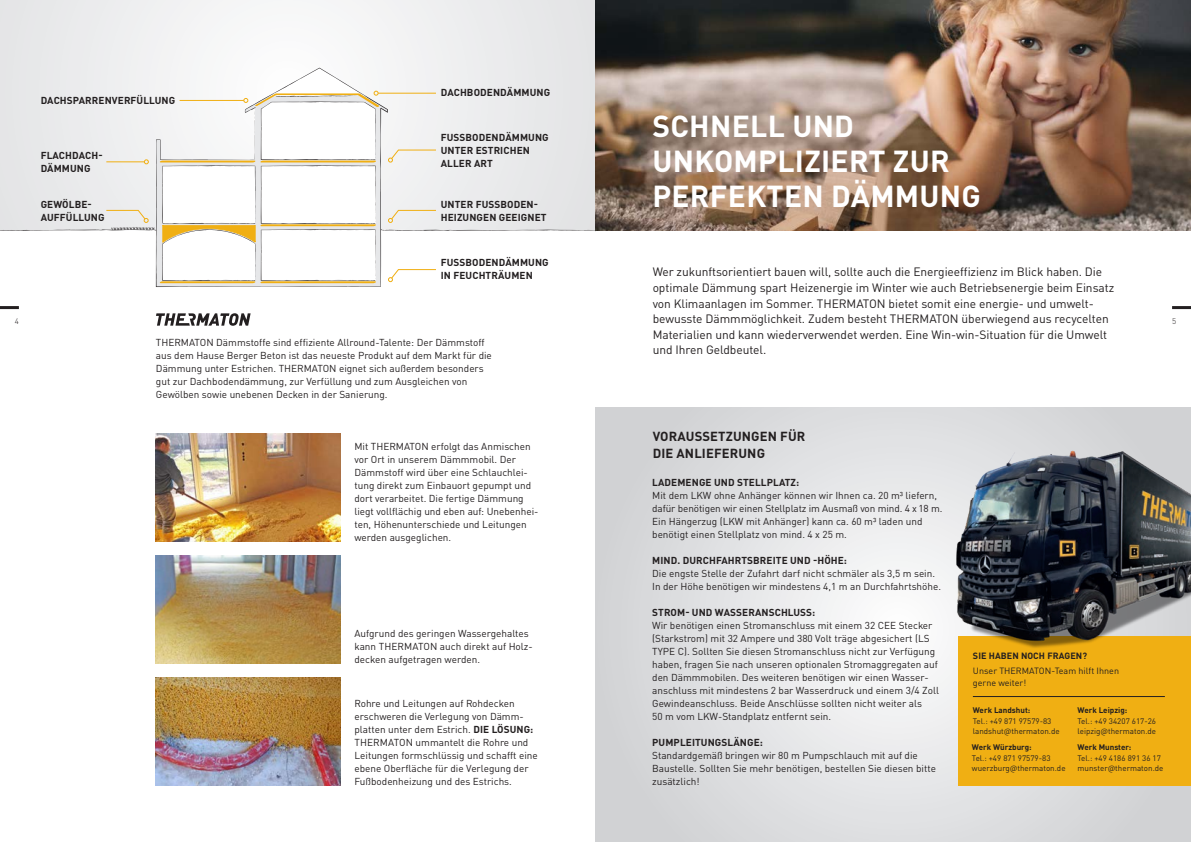
<style>
.page{position:relative;width:1191px;height:842px;background:#fff}
.page>*{position:absolute;margin:0;border:0;box-sizing:border-box;transform-origin:0 0}
.t1{font:700 30px/35px "DIN Pro";letter-spacing:.01em;color:#fff}
.t2{font:700 13px/16.9px "DIN Pro";letter-spacing:.01em;color:#231f20}
.t3{font:12px/15.6px "DIN Pro";letter-spacing:-.005em;color:#231f20}
.t4{font:10px/13px "DIN Pro";color:#231f20}
.t5{font:700 10px/13px "DIN Pro";letter-spacing:.01em;color:#231f20}
.t6{font:9px/11.7px "DIN Pro";color:#231f20}
.t7{font:700 9px "DIN Pro";letter-spacing:.01em;color:#231f20}
.t8{font:8px/10.4px "DIN Pro";color:#231f20}
.t9{font:700 8px "DIN Pro";color:#231f20}
.t10{font:300 8px "DIN Pro";color:#231f20}
.s1{font-weight:700}
</style>
<div class="page">
<div style="left:0;top:0;width:595px;height:231px;background:#eff0f1"></div>
<img style="left:595px;top:0;width:596px;height:230px">
<svg style="left:156px;top:313px;width:95px;height:13px"></svg>
<svg style="left:0;top:68px;width:595px;height:215px"></svg>
<img style="left:156px;top:556px;width:184px;height:107px">
<img style="left:156px;top:677px;width:184px;height:108px">
<img style="left:156px;top:434px;width:184px;height:107px">
<svg style="left:595px;top:407px;width:596px;height:435px;background:#e0e1e2"></svg>
<div style="left:958px;top:636px;width:233px;height:150px;background:#f0af13"></div>
<hr style="left:973px;top:696px;width:191px;height:1px;background:#231f20">
<img style="left:925px;top:422px;width:266px;height:238px">
<hr style="left:1172px;top:306px;width:19px;height:3px;background:#231f20">
<hr style="left:0;top:306px;width:19px;height:3px;background:#231f20">
<p class="t5" style="left:41px;top:92px;width:136px">DACHSPARRENVERFÜLLUNG</p>
<p class="t5" style="left:41px;top:147px;width:62px">FLACHDACH-<br>DÄMMUNG</p>
<p class="t5" style="left:41px;top:196px;width:65px">GEWÖLBE-<br>AUFFÜLLUNG</p>
<p class="t5" style="left:441px;top:85px;width:111px">DACHBODENDÄMMUNG</p>
<p class="t5" style="left:441px;top:130px;width:109px">FUSSBODENDÄMMUNG<br>UNTER ESTRICHEN<br>ALLER ART</p>
<p class="t5" style="left:441px;top:196px;width:107px">UNTER FUSSBODEN-<br>HEIZUNGEN GEEIGNET</p>
<h1 class="t1" style="left:652px;top:105px;width:330px">SCHNELL UND<br>UNKOMPLIZIERT ZUR<br>PERFEKTEN DÄMMUNG</h1>
<p class="t5" style="left:441px;top:255px;width:109px">FUSSBODENDÄMMUNG<br>IN FEUCHTRÄUMEN</p>
<p class="t3" style="left:652px;top:263px;width:463px">Wer zukunftsorientiert bauen will, sollte auch die Energieeffizienz im Blick haben. Die optimale Dämmung spart Heizenergie im Winter wie auch Betriebsenergie beim Einsatz von Klimaanlagen im Sommer. THERMATON bietet somit eine energie- und umwelt&shy;bewusste Dämmmöglichkeit. Zudem besteht THERMATON überwiegend aus recycelten Materialien und kann wiederverwendet werden. Eine Win-win-Situation für die Umwelt und Ihren Geldbeutel.</p>
<p class="t10" style="left:15px;top:315px;width:6px">4</p>
<p class="t10" style="left:1172px;top:315px;width:6px">5</p>
<p class="t4" style="left:156px;top:335px;width:337px">THERMATON Dämmstoffe sind effiziente Allround-Talente: Der Dämmstoff aus dem Hause Berger Beton ist das neueste Produkt auf dem Markt für die Dämmung unter Estrichen. THERMATON eignet sich außerdem besonders gut zur Dachbodendämmung, zur Verfüllung und zum Ausgleichen von Gewölben sowie unebenen Decken in der Sanierung.</p>
<p class="t4" style="left:354px;top:439px;width:185px">Mit THERMATON erfolgt das Anmischen vor Ort in unserem Dämmmobil. Der Dämmstoff wird über eine Schlauchlei&shy;tung direkt zum Einbauort gepumpt und dort verarbeitet. Die fertige Dämmung liegt vollflächig und eben auf: Unebenhei&shy;ten, Höhenunterschiede und Leitungen werden ausgeglichen.</p>
<p class="t4" style="left:354px;top:626px;width:180px">Aufgrund des geringen Wassergehaltes kann THERMATON auch direkt auf Holz&shy;decken aufgetragen werden.</p>
<p class="t4" style="left:354px;top:696px;width:185px">Rohre und Leitungen auf Rohdecken erschweren die Verlegung von Dämm&shy;platten unter dem Estrich. <span class="s1">DIE LÖSUNG:<br></span>THERMATON ummantelt die Rohre und Leitungen formschlüssig und schafft eine ebene Oberfläche für die Verlegung der Fußbodenheizung und des Estrichs.</p>
<h2 class="t2" style="left:653px;top:426px;width:154px">VORAUSSETZUNGEN FÜR<br>DIE ANLIEFERUNG</h2>
<p class="t5" style="left:652px;top:475px;width:148px">LADEMENGE UND STELLPLATZ:</p>
<p class="t4" style="left:652px;top:488px;width:292px">Mit dem LKW ohne Anhänger können wir Ihnen ca. 20 m³ liefern, dafür benötigen wir einen Stellplatz im Ausmaß von mind. 4 x 18 m.<br>Ein Hängerzug (LKW mit Anhänger) kann ca. 60 m³ laden und benötigt einen Stellplatz von mind. 4 x 25 m.</p>
<p class="t5" style="left:652px;top:553px;width:196px">MIND. DURCHFAHRTSBREITE UND -HÖHE:</p>
<p class="t4" style="left:652px;top:566px;width:290px">Die engste Stelle der Zufahrt darf nicht schmäler als 3,5 m sein.<br>In der Höhe benötigen wir mindestens 4,1 m an Durchfahrtshöhe.</p>
<p class="t5" style="left:652px;top:605px;width:164px">STROM- UND WASSERANSCHLUSS:</p>
<p class="t4" style="left:652px;top:618px;width:288px">Wir benötigen einen Stromanschluss mit einem 32 CEE Stecker (Starkstrom) mit 32 Ampere und 380 Volt träge abgesichert (LS TYPE C). Sollten Sie diesen Stromanschluss nicht zur Verfügung haben, fragen Sie nach unseren optionalen Stromaggregaten auf den Dämmmobilen. Des weiteren benötigen wir einen Wasser&shy;anschluss mit mindestens 2 bar Wasserdruck und einem 3/4 Zoll Gewindeanschluss. Beide Anschlüsse sollten nicht weiter als<br>50 m vom LKW-Standplatz entfernt sein.</p>
<p class="t5" style="left:652px;top:735px;width:112px">PUMPLEITUNGSLÄNGE:</p>
<p class="t4" style="left:652px;top:748px;width:285px">Standardgemäß bringen wir 80 m Pumpschlauch mit auf die<br>Baustelle. Sollten Sie mehr benötigen, bestellen Sie diesen bitte zusätzlich!</p>
<p class="t7" style="left:973px;top:648px;width:116px">SIE HABEN NOCH FRAGEN?</p>
<p class="t6" style="left:973px;top:664px;width:148px">Unser THERMATON-Team hilft Ihnen gerne weiter!</p>
<p class="t9" style="left:1077px;top:704px;width:51px">Werk Leipzig:</p>
<p class="t8" style="left:1077px;top:715px;width:80px">Tel.: +49 34207 617-26 leipzig@thermaton.de</p>
<p class="t9" style="left:1077px;top:741px;width:55px">Werk Munster:</p>
<p class="t8" style="left:1077px;top:752px;width:87px">Tel.: +49 4186 891 36 17 munster@thermaton.de</p>
<p class="t9" style="left:973px;top:704px;width:59px">Werk Landshut:</p>
<p class="t8" style="left:973px;top:715px;width:88px">Tel.: +49 871 97579-83 landshut@thermaton.de</p>
<p class="t9" style="left:972px;top:741px;width:61px">Werk Würzburg:</p>
<p class="t8" style="left:972px;top:752px;width:95px">Tel.: +49 871 97579-83 wuerzburg@thermaton.de</p>
</div>
